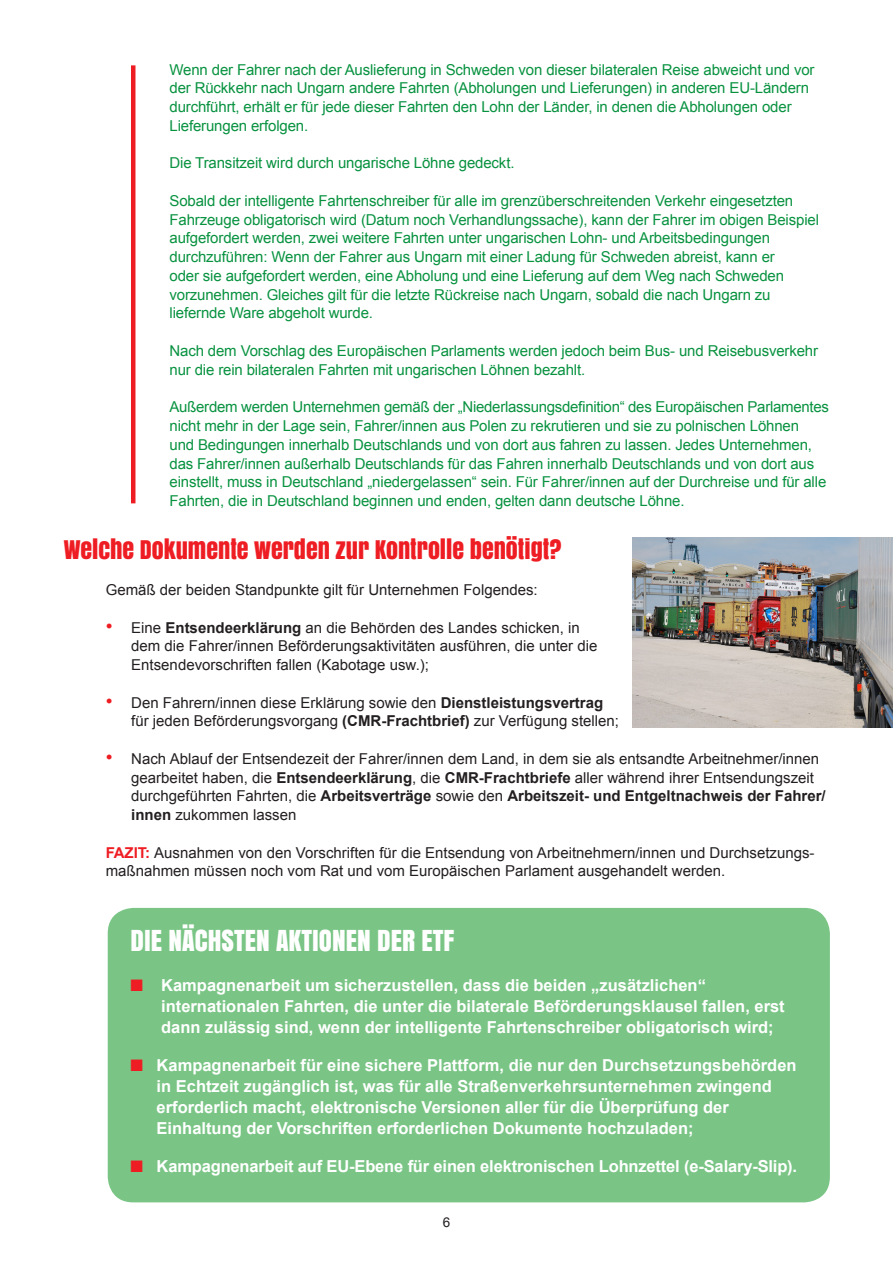
<style>
.page{position:relative;width:893px;height:1263px;background:#fff}
.page>*{position:absolute;margin:0;border:0;box-sizing:border-box;transform-origin:0 0}
._0_normal{font:27px "Anton";color:#fff}
._6_C-Head{font:24px "Anton";color:#ee1d23}
._0_normal-2{font:700 16.5px/21px "Arial";color:#fff}
._4_Example{font:15px/18.8px "Arial";letter-spacing:-.01em;color:#089240}
._3_item{font:15px/18.8px "Arial";color:#231f20}
._0_normal-3{font:15px/18.8px "Arial";color:#231f20}
.t1{font:13.5px "Arial";color:#231f20}
.s1{font-size:19.5px;color:#ee1d23}
.s2{font-weight:700}
.s3{font-weight:700;color:#ee1d23}
.s4{color:#ee1d23}
</style>
<div class="page">
<div style="left:108px;top:908px;width:722px;height:294px;background:#7ac585;border-radius:26px"></div>
<hr style="left:131px;top:65px;width:4px;height:438px;background:#ee1d23">
<img style="left:632px;top:537px;width:261px;height:190px">
<p class="_4_Example" style="left:169px;top:60px;width:647px">Wenn der Fahrer nach der Auslieferung in Schweden von dieser bilateralen Reise abweicht und vor der Rückkehr nach Ungarn andere Fahrten (Abholungen und Lieferungen) in anderen EU-Ländern durchführt, erhält er für jede dieser Fahrten den Lohn der Länder, in denen die Abholungen oder Lieferungen erfolgen.</p>
<p class="_4_Example" style="left:169px;top:154px;width:346px">Die Transitzeit wird durch ungarische Löhne gedeckt.</p>
<p class="_4_Example" style="left:169px;top:191px;width:651px">Sobald der intelligente Fahrtenschreiber für alle im grenzüberschreitenden Verkehr eingesetzten Fahrzeuge obligatorisch wird (Datum noch Verhandlungssache), kann der Fahrer im obigen Beispiel aufgefordert werden, zwei weitere Fahrten unter ungarischen Lohn- und Arbeitsbedingungen durchzuführen: Wenn der Fahrer aus Ungarn mit einer Ladung für Schweden abreist, kann er<br>oder sie aufgefordert werden, eine Abholung und eine Lieferung auf dem Weg nach Schweden vorzunehmen. Gleiches gilt für die letzte Rückreise nach Ungarn, sobald die nach Ungarn zu liefernde Ware abgeholt wurde.</p>
<p class="_4_Example" style="left:169px;top:341px;width:650px">Nach dem Vorschlag des Europäischen Parlaments werden jedoch beim Bus- und Reisebusverkehr nur die rein bilateralen Fahrten mit ungarischen Löhnen bezahlt.</p>
<p class="_4_Example" style="left:169px;top:398px;width:661px">Außerdem werden Unternehmen gemäß der „Niederlassungsdefinition“ des Europäischen Parlamentes nicht mehr in der Lage sein, Fahrer/innen aus Polen zu rekrutieren und sie zu polnischen Löhnen<br>und Bedingungen innerhalb Deutschlands und von dort aus fahren zu lassen. Jedes Unternehmen, das Fahrer/innen außerhalb Deutschlands für das Fahren innerhalb Deutschlands und von dort aus einstellt, muss in Deutschland „niedergelassen“ sein. Für Fahrer/innen auf der Durchreise und für alle Fahrten, die in Deutschland beginnen und enden, gelten dann deutsche Löhne.</p>
<p class="_6_C-Head" style="left:64px;top:531px;width:499px">WELCHE DOKUMENTE WERDEN ZUR KONTROLLE BENÖTIGT?</p>
<p class="_0_normal-3" style="left:106px;top:580px;width:433px">Gemäß der beiden Standpunkte gilt für Unternehmen Folgendes:</p>
<p class="_3_item" style="left:131px;top:618px;width:468px;text-indent:-26px"><span class="s1">•</span> Eine <span class="s2">Entsendeerklärung</span> an die Behörden des Landes schicken, in dem die Fahrer/innen Beförderungsaktivitäten ausführen, die unter die<br>Entsendevorschriften fallen (Kabotage usw.);</p>
<p class="_3_item" style="left:131px;top:693px;width:489px;text-indent:-26px"><span class="s1">•</span> Den Fahrern/innen diese Erklärung sowie den <span class="s2">Dienstleistungsvertrag </span>für jeden Beförderungsvorgang <span class="s2">(CMR-Frachtbrief)</span> zur Verfügung stellen;</p>
<p class="_3_item" style="left:131px;top:749px;width:696px;text-indent:-26px"><span class="s1">•</span> Nach Ablauf der Entsendezeit der Fahrer/innen dem Land, in dem sie als entsandte Arbeitnehmer/innen gearbeitet haben, die <span class="s2">Entsendeerklärung</span>, die <span class="s2">CMR-Frachtbriefe</span> aller während ihrer Entsendungszeit durchgeführten Fahrten, die <span class="s2">Arbeitsverträge</span> sowie den <span class="s2">Arbeitszeit- und Entgeltnachweis der Fahrer/ innen</span> zukommen lassen</p>
<p class="_0_normal-3" style="left:106px;top:843px;width:709px"><span class="s3">FAZIT:</span> Ausnahmen von den Vorschriften für die Entsendung von Arbeitnehmern/innen und Durchsetzungs&shy;maßnahmen müssen noch vom Rat und vom Europäischen Parlament ausgehandelt werden.</p>
<p class="_0_normal" style="left:131px;top:920px;width:325px">DIE NÄCHSTEN AKTIONEN DER ETF</p>
<p class="_0_normal-2" style="left:161px;top:975px;width:625px;text-indent:-31px"><span class="s4">■</span> Kampagnenarbeit um sicherzustellen, dass die beiden „zusätzlichen“ internationalen Fahrten, die unter die bilaterale Beförderungsklausel fallen, erst dann zulässig sind, wenn der intelligente Fahrtenschreiber obligatorisch wird;</p>
<p class="_0_normal-2" style="left:157px;top:1055px;width:641px;text-indent:-26px"><span class="s4">■</span> Kampagnenarbeit für eine sichere Plattform, die nur den Durchsetzungsbehörden in Echtzeit zugänglich ist, was für alle Straßenverkehrsunternehmen zwingend erforderlich macht, elektronische Versionen aller für die Überprüfung der Einhaltung der Vorschriften erforderlichen Dokumente hochzuladen;</p>
<p class="_0_normal-2" style="left:131px;top:1156px;width:668px"><span class="s4">■</span> Kampagnenarbeit auf EU-Ebene für einen elektronischen Lohnzettel (e-Salary-Slip).</p>
<p class="t1" style="left:443px;top:1213px;width:9px">6</p>
</div>
